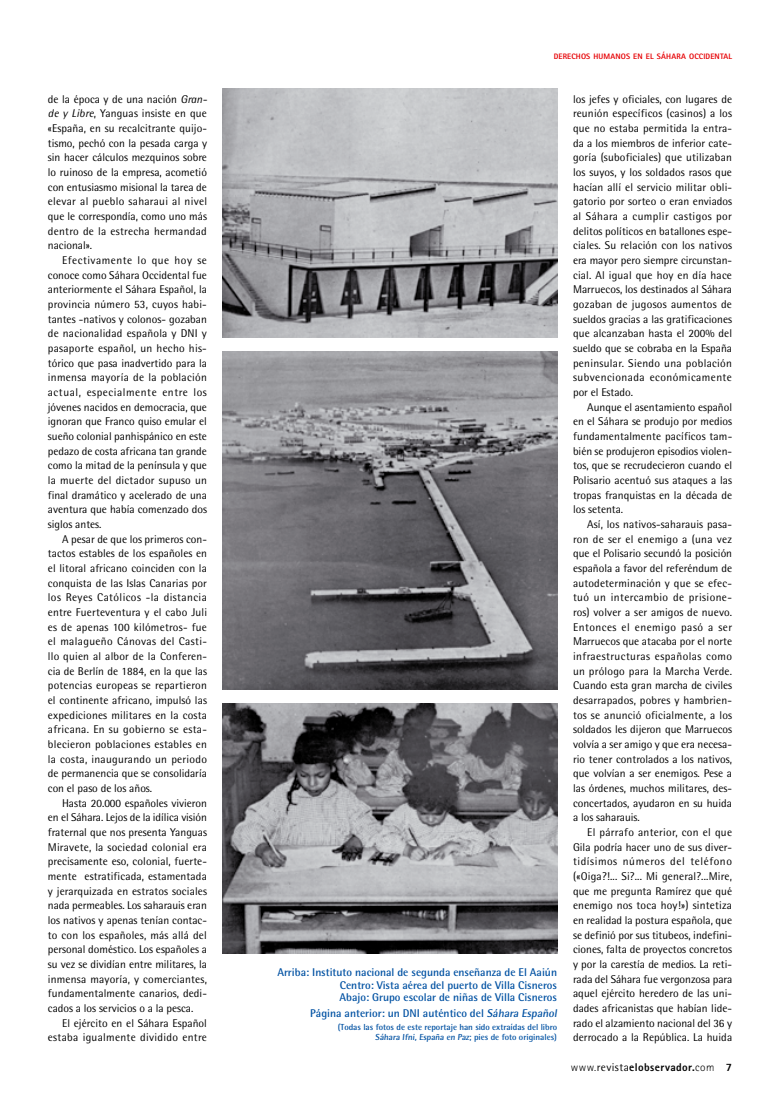
<style>
.page{position:relative;width:780px;height:1099px;background:#fff}
.page>*{position:absolute;margin:0;border:0;box-sizing:border-box;transform-origin:0 0}
.t1{font:11.25px/14.6px "Rotis Semi Sans";letter-spacing:.005em;color:#000;text-align:justify}
.t2{font:700 11.25px/12.4px "Rotis Semi Sans";color:#0051a2;text-align:justify}
.t3{font:11.25px/14.6px "Rotis Semi Sans";letter-spacing:.025em;color:#000;text-align:right}
.t4{font:800 11.25px "Rotis Sans Serif";letter-spacing:.035em;color:#000}
.t5{font:700 8.75px/9.6px "Rotis Semi Sans";color:#0051a2;text-align:right}
.t6{font:800 7.88px "Rotis Sans Serif";letter-spacing:.015em;color:#e60004}
.s1{font-style:italic}
.s2{font-weight:300}
.s3{font-family:"Rotis Semi Sans";font-weight:400}
</style>
<div class="page">
<img style="left:223px;top:89px;width:334px;height:248px">
<img style="left:223px;top:352px;width:334px;height:337px">
<img style="left:223px;top:704px;width:334px;height:249px">
<p class="t1" style="left:48px;top:91px;width:161px">de la época y de una nación <span class="s1">Gran&shy;de y Libre</span>, Yanguas insiste en que «España, en su recalcitrante quijo&shy;tismo, pechó con la pesada carga y sin hacer cálculos mezquinos sobre lo ruinoso de la empresa, acometió con entusiasmo misional la tarea de elevar al pueblo saharaui al nivel que le correspondía, como uno más dentro de la estrecha hermandad nacional».</p>
<p class="t1" style="left:48px;top:253px;width:161px;text-indent:14px">Efectivamente lo que hoy se conoce como Sáhara Occidental fue anteriormente el Sáhara Español, la provincia número 53, cuyos habi&shy;tantes -nativos y colonos- gozaban de nacionalidad española y DNI y pasaporte español, un hecho his&shy;tórico que pasa inadvertido para la inmensa mayoría de la población actual, especialmente entre los jóvenes nacidos en democracia, que ignoran que Franco quiso emular el sueño colonial panhispánico en este pedazo de costa africana tan grande como la mitad de la península y que la muerte del dictador supuso un final dramático y acelerado de una aventura que había comenzado dos siglos antes.</p>
<p class="t1" style="left:48px;top:531px;width:161px;text-indent:14px">A pesar de que los primeros con&shy;tactos estables de los españoles en el litoral africano coinciden con la conquista de las Islas Canarias por los Reyes Católicos -la distancia entre Fuerteventura y el cabo Juli es de apenas 100 kilómetros- fue el malagueño Cánovas del Casti&shy;llo quien al albor de la Conferen&shy;cia de Berlín de 1884, en la que las potencias europeas se repartieron el continente africano, impulsó las expediciones militares en la costa africana. En su gobierno se esta&shy;blecieron poblaciones estables en la costa, inaugurando un periodo de permanencia que se consolidaría con el paso de los años.</p>
<p class="t1" style="left:48px;top:795px;width:161px;text-indent:14px">Hasta 20.000 españoles vivieron en el Sáhara. Lejos de la idílica visión fraternal que nos presenta Yanguas M iravete, la sociedad colonial era precisamente eso, colonial, fuerte&shy;mente estratificada, estamentada y jerarquizada en estratos sociales nada permeables. Los saharauis eran los nativos y apenas tenían contac&shy;to con los españoles, más allá del personal doméstico. Los españoles a su vez se dividían entre militares, la inmensa mayoría, y comerciantes, fundamentalmente canarios, dedi&shy;cados a los servicios o a la pesca.</p>
<p class="t3" style="left:48px;top:1015px;width:161px">El ejército en el Sáhara Español estaba igualmente dividido entre</p>
<p class="t6" style="left:553px;top:51px;width:180px">DERECHOS HUMANOS EN EL SÁHARA OCCIDENTAL</p>
<p class="t2" style="left:339px;top:966px;width:219px;text-indent:-62px">Arriba: Instituto nacional de segunda enseñanza de El Aaiún Centro: Vista aérea del puerto de Villa Cisneros Abajo: Grupo escolar de niñas de Villa Cisneros</p>
<p class="t2" style="left:310px;top:1006px;width:250px">Página anterior: un DNI auténtico del Sáhara Español</p>
<p class="t5" style="left:338px;top:1022px;width:221px">(Todas las fotos de este reportaje han sido extraídas del libro<br>Sáhara Ifni, España en Paz; pies de foto originales)</p>
<p class="t1" style="left:573px;top:91px;width:161px">los jefes y oficiales, con lugares de reunión específicos (casinos) a los que no estaba permitida la entra&shy;da a los miembros de inferior cate&shy;goría (suboficiales) que utilizaban los suyos, y los soldados rasos que hacían allí el servicio militar obli&shy;gatorio por sorteo o eran enviados al Sáhara a cumplir castigos por delitos políticos en batallones espe&shy;ciales. Su relación con los nativos era mayor pero siempre circunstan&shy;cial. Al igual que hoy en día hace Marruecos, los destinados al Sáhara gozaban de jugosos aumentos de sueldos gracias a las gratificaciones que alcanzaban hasta el 200% del sueldo que se cobraba en la España peninsular. Siendo una población subvencionada económicamente por el Estado.</p>
<p class="t1" style="left:573px;top:399px;width:161px;text-indent:14px">Aunque el asentamiento español en el Sáhara se produjo por medios fundamentalmente pacíficos tam&shy;bién se produjeron episodios violen&shy;tos, que se recrudecieron cuando el Polisario acentuó sus ataques a las tropas franquistas en la década de los setenta.</p>
<p class="t1" style="left:573px;top:516px;width:161px;text-indent:14px">Así, los nativos-saharauis pasa&shy;ron de ser el enemigo a (una vez que el Polisario secundó la posición española a favor del referéndum de autodeterminación y que se efec&shy;tuó un intercambio de prisione&shy;ros) volver a ser amigos de nuevo.<br>Entonces el enemigo pasó a ser Marruecos que atacaba por el norte infraestructuras españolas como un prólogo para la Marcha Verde.<br>Cuando esta gran marcha de civiles desarrapados, pobres y hambrien&shy;tos se anunció oficialmente, a los soldados les dijeron que Marruecos volvía a ser amigo y que era necesa&shy;rio tener controlados a los nativos, que volvían a ser enemigos. Pese a las órdenes, muchos militares, des&shy;concertados, ayudaron en su huida a los saharauis.</p>
<p class="t1" style="left:573px;top:824px;width:161px;text-indent:14px">El párrafo anterior, con el que Gila podría hacer uno de sus diver&shy;tidísimos números del teléfono («Oiga?!... Si?... M i general?...M ire, que me pregunta Ramírez que qué enemigo nos toca hoy!») sintetiza en realidad la postura española, que se definió por sus titubeos, indefini&shy;ciones, falta de proyectos concretos y por la carestía de medios. La reti&shy;rada del Sáhara fue vergonzosa para aquel ejército heredero de las uni&shy;dades africanistas que habían lide&shy;rado el alzamiento nacional del 36 y derrocado a la República. La huida</p>
<p class="t4" style="left:570px;top:1059px;width:163px"><span class="s2">www.</span><span class="s3">revista</span>elobservador.<span class="s2">com</span> 7</p>
</div>
